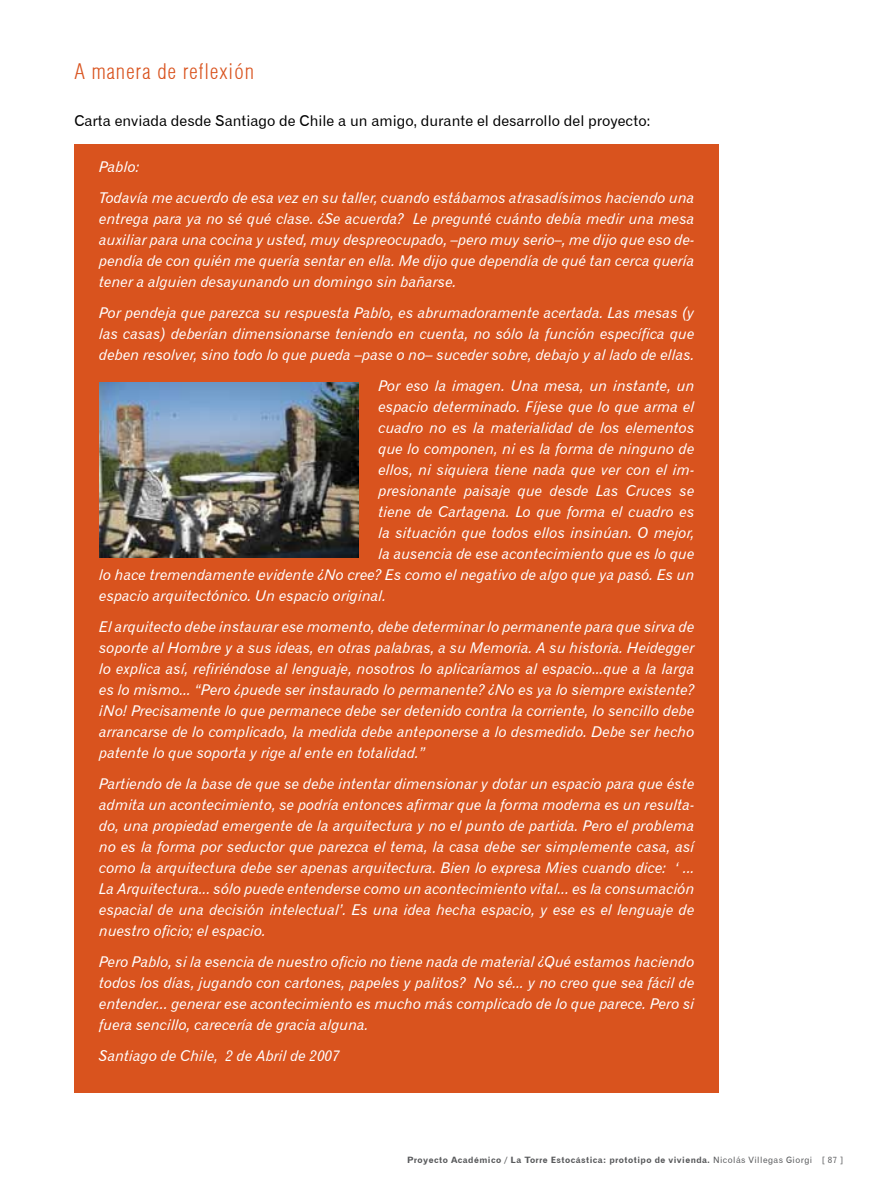
<style>
.page{position:relative;width:893px;height:1191px;background:#fff}
.page>*{position:absolute;margin:0;border:0;box-sizing:border-box;transform-origin:0 0}
.t1{font:300 condensed 21px "Helvetica";letter-spacing:.05em;color:#d9531e}
.t2{font:14.88px/21px "Gothic 720 BT Italic B";color:#fff;text-align:justify}
.t3{font:14.88px "Gothic 720 BT Roman B";color:#000}
.t4{font:8.75px "Gothic 720 BT Bold B";letter-spacing:.05em;color:#58595b}
.s1{font-family:"Gothic 720 BT Roman B"}
</style>
<div class="page">
<div style="left:74px;top:144px;width:645px;height:948px;background:#d9531e"></div>
<img style="left:99px;top:382px;width:260px;height:176px">
<h1 class="t1" style="left:74px;top:58px;width:181px">A manera de reflexión</h1>
<p class="t3" style="left:74px;top:112px;width:578px">Carta enviada desde Santiago de Chile a un amigo, durante el desarrollo del proyecto:</p>
<p class="t2" style="left:99px;top:151px;width:597px;line-height:31px">Pablo:<br>Todavía me acuerdo de esa vez en su taller, cuando estábamos atrasadísimos haciendo una</p>
<p class="t2" style="left:99px;top:208px;width:597px">entrega para ya no sé qué clase. ¿Se acuerda? Le pregunté cuánto debía medir una mesa auxiliar para una cocina y usted, muy despreocupado, –pero muy serio–, me dijo que eso de&shy;pendía de con quién me quería sentar en ella. Me dijo que dependía de qué tan cerca quería tener a alguien desayunando un domingo sin bañarse.</p>
<p class="t2" style="left:99px;top:302px;width:597px">Por pendeja que parezca su respuesta Pablo, es abrumadoramente acertada. Las mesas (y las casas) deberían dimensionarse teniendo en cuenta, no sólo la función específica que deben resolver, sino todo lo que pueda –pase o no– suceder sobre, debajo y al lado de ellas.</p>
<p class="t2" style="left:378px;top:375px;width:317px">Por eso la imagen. Una mesa, un instante, un</p>
<p class="t2" style="left:378px;top:396px;width:317px">espacio determinado. Fíjese que lo que arma el</p>
<p class="t2" style="left:378px;top:417px;width:317px">cuadro no es la materialidad de los elementos</p>
<p class="t2" style="left:378px;top:438px;width:317px">que lo componen, ni es la forma de ninguno de</p>
<p class="t2" style="left:378px;top:459px;width:317px">ellos, ni siquiera tiene nada que ver con el im-</p>
<p class="t2" style="left:378px;top:480px;width:317px">presionante paisaje que desde Las Cruces se</p>
<p class="t2" style="left:378px;top:501px;width:317px">tiene de Cartagena. Lo que forma el cuadro es</p>
<p class="t2" style="left:378px;top:522px;width:317px">la situación que todos ellos insinúan. O mejor,</p>
<p class="t2" style="left:378px;top:543px;width:318px">la ausencia de ese acontecimiento que es lo que</p>
<p class="t2" style="left:99px;top:564px;width:597px">lo hace tremendamente evidente ¿No cree? Es como el negativo de algo que ya pasó. Es un</p>
<p class="t2" style="left:99px;top:585px;width:288px">espacio arquitectónico. Un espacio original.</p>
<p class="t2" style="left:99px;top:616px;width:597px">El arquitecto debe instaurar ese momento, debe determinar lo permanente para que sirva de soporte al Hombre y a sus ideas, en otras palabras, a su Memoria. A su historia. Heidegger lo explica así, refiriéndose al lenguaje, nosotros lo aplicaríamos al espacio...que a la larga es lo mismo... “Pero ¿puede ser instaurado lo permanente? ¿No es ya lo siempre existente? ¡No! Precisamente lo que permanece debe ser detenido contra la corriente, lo sencillo debe arrancarse de lo complicado, la medida debe anteponerse a lo desmedido. Debe ser hecho patente lo que soporta y rige al ente en totalidad.”</p>
<p class="t2" style="left:99px;top:773px;width:597px">Partiendo de la base de que se debe intentar dimensionar y dotar un espacio para que éste admita un acontecimiento, se podría entonces afirmar que la forma moderna es un resulta&shy;do, una propiedad emergente de la arquitectura y no el punto de partida. Pero el problema no es la forma por seductor que parezca el tema, la casa debe ser simplemente casa, así como la arquitectura debe ser apenas arquitectura. Bien lo expresa Mies cuando dice: ‘ ...<br>La Arquitectura... sólo puede entenderse como un acontecimiento vital... es la consumación espacial de una decisión intelectual’. Es una idea hecha espacio, y ese es el lenguaje de nuestro oficio; el espacio.</p>
<p class="t2" style="left:99px;top:951px;width:597px">Pero Pablo, si la esencia de nuestro oficio no tiene nada de material ¿Qué estamos haciendo todos los días, jugando con cartones, papeles y palitos? No sé... y no creo que sea fácil de entender... generar ese acontecimiento es mucho más complicado de lo que parece. Pero si fuera sencillo, carecería de gracia alguna.</p>
<p class="t2" style="left:99px;top:1044px;width:242px">Santiago de Chile, 2 de Abril de 2007</p>
<p class="t4" style="left:407px;top:1154px;width:438px">Proyecto Académico / La Torre Estocástica: prototipo de vivienda. <span class="s1">Nicolás Villegas Giorgi [ 87 ]</span></p>
</div>
